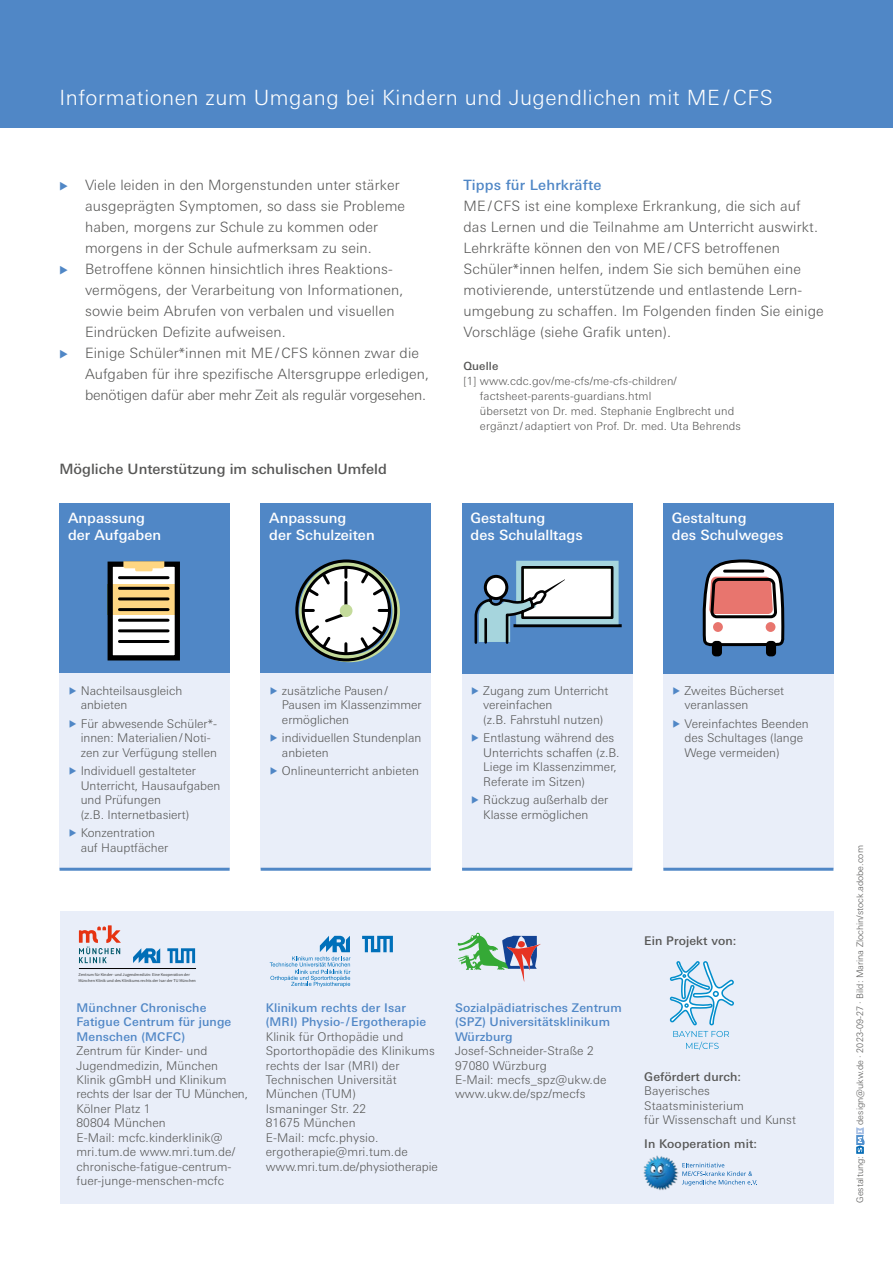
<style>
.page{position:relative;width:893px;height:1263px;background:#fff}
.page>*{position:absolute;margin:0;border:0;box-sizing:border-box;transform-origin:0 0}
.t1{font:300 21px "Univers Next Pro";letter-spacing:.025em;color:#fff}
.t2{font:300 14.25px/21px "Univers Next Pro";letter-spacing:.01em;color:#575756}
.t3{font:500 14.25px/17.1px "Univers Next Pro";color:#fff}
.t4{font:500 14.25px "Univers Next Pro";color:#575756}
.t5{font:500 14.25px "Univers Next Pro";letter-spacing:.01em;color:#5087c6}
.t6{font:300 12px/14.4px "Univers Next Pro";color:#575756}
.t7{font:500 12px/14.4px "Univers Next Pro";letter-spacing:.01em;color:#5087c6}
.t8{font:500 12px "Univers Next Pro";letter-spacing:.01em;color:#575756}
.t9{font:300 11.25px/15px "Univers Next Pro";letter-spacing:.01em;color:#575756}
.t10{font:500 11.25px "Univers Next Pro";letter-spacing:.01em;color:#575756}
.t11{font:300 9px "Univers Next Pro";color:#575756}
.t12{font:4.35px/5.8px "Source Sans Pro";color:#3c3c3b}
.s1{color:#5087c6}
</style>
<div class="page">
<div style="left:261px;top:503px;width:170px;height:170px;background:#5087c6"></div>
<div style="left:261px;top:673px;width:170px;height:196px;background:#e9eef9"></div>
<div style="left:462px;top:673px;width:170px;height:196px;background:#e9eef9"></div>
<div style="left:663px;top:673px;width:170px;height:196px;background:#e9eef9"></div>
<div style="left:60px;top:503px;width:170px;height:170px;background:#5087c6"></div>
<div style="left:462px;top:503px;width:170px;height:170px;background:#5087c6"></div>
<div style="left:663px;top:503px;width:170px;height:170px;background:#5087c6"></div>
<div style="left:60px;top:673px;width:170px;height:196px;background:#e9eef9"></div>
<div style="left:0;top:0;width:893px;height:128px;background:#5087c6"></div>
<svg style="left:856px;top:1127px;width:9px;height:27px"></svg>
<div style="left:110px;top:564px;width:67px;height:94px;background:#fff"></div>
<div style="left:108px;top:561px;width:72px;height:99px;border:5px solid #000"></div>
<hr style="left:119px;top:576px;width:49px;height:3px;background:#000">
<hr style="left:119px;top:619px;width:49px;height:3px;background:#000">
<hr style="left:119px;top:629px;width:49px;height:3px;background:#000">
<hr style="left:119px;top:640px;width:49px;height:3px;background:#000">
<svg style="left:123px;top:561px;width:41px;height:10px"></svg>
<svg style="left:107px;top:584px;width:72px;height:30px;background:#caaa68"></svg>
<hr style="left:119px;top:587px;width:49px;height:3px;background:#000">
<hr style="left:119px;top:597px;width:49px;height:3px;background:#000">
<hr style="left:119px;top:608px;width:49px;height:3px;background:#000">
<div style="left:299px;top:561px;width:101px;height:101px;border:8px solid #c4db9b;border-radius:50%"></div>
<div style="left:303px;top:567px;width:86px;height:87px;background:#fff;border-radius:50%"></div>
<div style="left:302px;top:566px;width:89px;height:89px;border:3px solid #000;border-radius:50%"></div>
<div style="left:295px;top:559px;width:102px;height:102px;border:3px solid #000;border-radius:50%"></div>
<svg style="left:344px;top:567px;width:3px;height:10px"></svg>
<svg style="left:359px;top:569px;width:28px;height:29px"></svg>
<svg style="left:358px;top:624px;width:28px;height:27px"></svg>
<svg style="left:305px;top:570px;width:27px;height:29px"></svg>
<hr style="left:344px;top:582px;width:3px;height:23px;background:#000">
<svg style="left:379px;top:609px;width:10px;height:3px"></svg>
<svg style="left:304px;top:609px;width:44px;height:44px"></svg>
<div style="left:340px;top:604px;width:12px;height:13px;background:#c4db9b;border-radius:50%"></div>
<hr style="left:60px;top:868px;width:170px;height:3px;background:#5087c6">
<hr style="left:261px;top:868px;width:170px;height:3px;background:#5087c6">
<hr style="left:462px;top:868px;width:170px;height:3px;background:#5087c6">
<hr style="left:663px;top:868px;width:170px;height:3px;background:#5087c6">
<svg style="left:474px;top:561px;width:148px;height:83px"></svg>
<div style="left:485px;top:576px;width:22px;height:22px;background:#fff;border-radius:50%"></div>
<div style="left:484px;top:575px;width:24px;height:25px;border:3px solid #000;border-radius:50%"></div>
<div style="left:60px;top:911px;width:773px;height:292px;background:#e9eef9"></div>
<svg style="left:79px;top:925px;width:42px;height:38px"></svg>
<svg style="left:133px;top:948px;width:27px;height:15px"></svg>
<svg style="left:167px;top:948px;width:28px;height:15px"></svg>
<hr style="left:79px;top:968px;width:117px;height:1px;background:#000">
<svg style="left:670px;top:559px;width:115px;height:466px"></svg>
<svg style="left:673px;top:1031px;width:56px;height:19px"></svg>
<svg style="left:457px;top:933px;width:84px;height:48px"></svg>
<svg style="left:362px;top:936px;width:31px;height:16px"></svg>
<svg style="left:270px;top:936px;width:81px;height:51px"></svg>
<svg style="left:682px;top:1163px;width:75px;height:23px"></svg>
<img style="left:644px;top:1156px;width:34px;height:34px">
<h1 class="t1" style="left:60px;top:86px;width:715px">Informationen zum Umgang bei Kindern und Jugendlichen mit ME / CFS</h1>
<p class="t2" style="left:85px;top:174px;width:345px">Viele leiden in den Morgenstunden unter stärker ausgeprägten Symptomen, so dass sie Probleme haben, morgens zur Schule zu kommen oder morgens in der Schule aufmerksam zu sein.<br>Betroffene können hinsichtlich ihres Reaktions&shy;vermögens, der Verarbeitung von Informationen, sowie beim Abrufen von verbalen und visuellen Eindrücken Defizite aufweisen.<br>Einige Schüler*innen mit ME/CFS können zwar die Aufgaben für ihre spezifische Altersgruppe erledigen, benötigen dafür aber mehr Zeit als regulär vorgesehen.</p>
<p class="t5" style="left:463px;top:176px;width:139px">Tipps für Lehrkräfte</p>
<p class="t2" style="left:463px;top:195px;width:362px">ME/CFS ist eine komplexe Erkrankung, die sich auf das Lernen und die Teilnahme am Unterricht auswirkt.<br>Lehrkräfte können den von ME/CFS betroffenen Schüler*innen helfen, indem Sie sich bemühen eine motivierende, unterstützende und entlastende Lern&shy;umgebung zu schaffen. Im Folgenden finden Sie einige Vorschläge (siehe Grafik unten).</p>
<p class="t10" style="left:463px;top:359px;width:36px">Quelle</p>
<p class="t9" style="left:480px;top:373px;width:263px;text-indent:-16px">[1] www.cdc.gov/me-cfs/me-cfs-children/ factsheet-parents-guardians.html<br>übersetzt von Dr. med. Stephanie Englbrecht und ergänzt/ adaptiert von Prof. Dr. med. Uta Behrends</p>
<p class="t4" style="left:60px;top:460px;width:329px">Mögliche Unterstützung im schulischen Umfeld</p>
<p class="t3" style="left:68px;top:509px;width:95px">Anpassung der Aufgaben</p>
<p class="t3" style="left:471px;top:509px;width:114px">Gestaltung<br>des Schulalltags</p>
<p class="t3" style="left:672px;top:509px;width:113px">Gestaltung<br>des Schulweges</p>
<p class="t3" style="left:269px;top:509px;width:107px">Anpassung<br>der Schulzeiten</p>
<p class="t6" style="left:81px;top:683px;width:103px;text-indent:-13px"><span class="s1">▶</span> Nachteilsausgleich anbieten</p>
<p class="t6" style="left:81px;top:716px;width:138px;text-indent:-13px"><span class="s1">▶</span> Für abwesende Schüler*- innen: Materialien/Noti&shy;zen zur Verfügung stellen</p>
<p class="t6" style="left:81px;top:764px;width:141px;text-indent:-13px"><span class="s1">▶</span> Individuell gestalteter<br>Unterricht, Hausaufgaben und Prüfungen<br>(z.B. Internetbasiert)</p>
<p class="t6" style="left:81px;top:826px;width:89px;text-indent:-13px"><span class="s1">▶</span> Konzentration auf Hauptfächer</p>
<p class="t6" style="left:282px;top:683px;width:141px;text-indent:-13px"><span class="s1">▶</span> zusätzliche Pausen/<br>Pausen im Klassenzimmer ermöglichen</p>
<p class="t6" style="left:282px;top:731px;width:141px;text-indent:-13px"><span class="s1">▶</span> individuellen Stundenplan anbieten</p>
<p class="t6" style="left:269px;top:764px;width:151px"><span class="s1">▶</span> Onlineunterricht anbieten</p>
<p class="t6" style="left:483px;top:683px;width:127px;text-indent:-13px"><span class="s1">▶</span> Zugang zum Unterricht vereinfachen<br>(z.B. Fahrstuhl nutzen)</p>
<p class="t6" style="left:483px;top:731px;width:138px;text-indent:-13px"><span class="s1">▶</span> Entlastung während des<br>Unterrichts schaffen (z.B.<br>Liege im Klassenzimmer,<br>Referate im Sitzen)</p>
<p class="t6" style="left:471px;top:793px;width:139px;text-align:center"><span class="s1">▶</span> Rückzug außerhalb der<br>Klasse ermöglichen</p>
<p class="t6" style="left:684px;top:683px;width:101px;text-indent:-13px"><span class="s1">▶</span> Zweites Bücherset veranlassen</p>
<p class="t6" style="left:684px;top:716px;width:126px;text-indent:-13px"><span class="s1">▶</span> Vereinfachtes Beenden des Schultages (lange<br>Wege vermeiden)</p>
<p class="t12" style="left:79px;top:972px;width:119px">Zentrum für Kinder- und Jugendmedizin: Eine Kooperation der<br>München Klinik und des Klinikums rechts der Isar der TU München</p>
<p class="t7" style="left:77px;top:1000px;width:156px">Münchner Chronische<br>Fatigue Centrum für junge<br>Menschen (MCFC)</p>
<p class="t6" style="left:77px;top:1044px;width:173px">Zentrum für Kinder- und<br>Jugendmedizin, München<br>Klinik gGmbH und Klinikum rechts der Isar der TU München,<br>Kölner Platz 1<br>80804 München<br>E-Mail: mcfc.kinderklinik@ mri.tum.de www.mri.tum.de/ chronische-fatigue-centrum&shy;fuer-junge-menschen-mcfc</p>
<p class="t7" style="left:266px;top:1000px;width:162px">Klinikum rechts der Isar (MRI) Physio- /Ergotherapie</p>
<p class="t6" style="left:266px;top:1029px;width:174px">Klinik für Orthopädie und<br>Sportorthopädie des Klinikums rechts der Isar (MRI) der<br>Technischen Universität<br>München (TUM)<br>Ismaninger Str. 22<br>81675 München<br>E-Mail: mcfc.physio. ergotherapie@mri.tum.de www.mri.tum.de/physiotherapie</p>
<p class="t7" style="left:455px;top:1000px;width:168px">Sozialpädiatrisches Zentrum (SPZ) Universitätsklinikum<br>Würzburg</p>
<p class="t6" style="left:455px;top:1044px;width:153px">Josef-Schneider-Straße 2<br>97080 Würzburg<br>E-Mail: mecfs_spz@ukw.de www.ukw.de/spz/mecfs</p>
<p class="t8" style="left:644px;top:933px;width:94px">Ein Projekt von:</p>
<p class="t8" style="left:644px;top:1070px;width:98px">Gefördert durch:</p>
<p class="t6" style="left:644px;top:1084px;width:153px">Bayerisches<br>Staatsministerium<br>für Wissenschaft und Kunst</p>
<p class="t8" style="left:644px;top:1137px;width:114px">In Kooperation mit:</p>
<p class="t11" style="left:855px;top:1125px;width:281px;rotate:-90deg">design@ukw.de · 2023-09-27 · Bild: Marina Zlochin/stock.adobe.com</p>
<p class="t11" style="left:855px;top:1203px;width:48px;rotate:-90deg">Gestaltung:</p>
</div>
